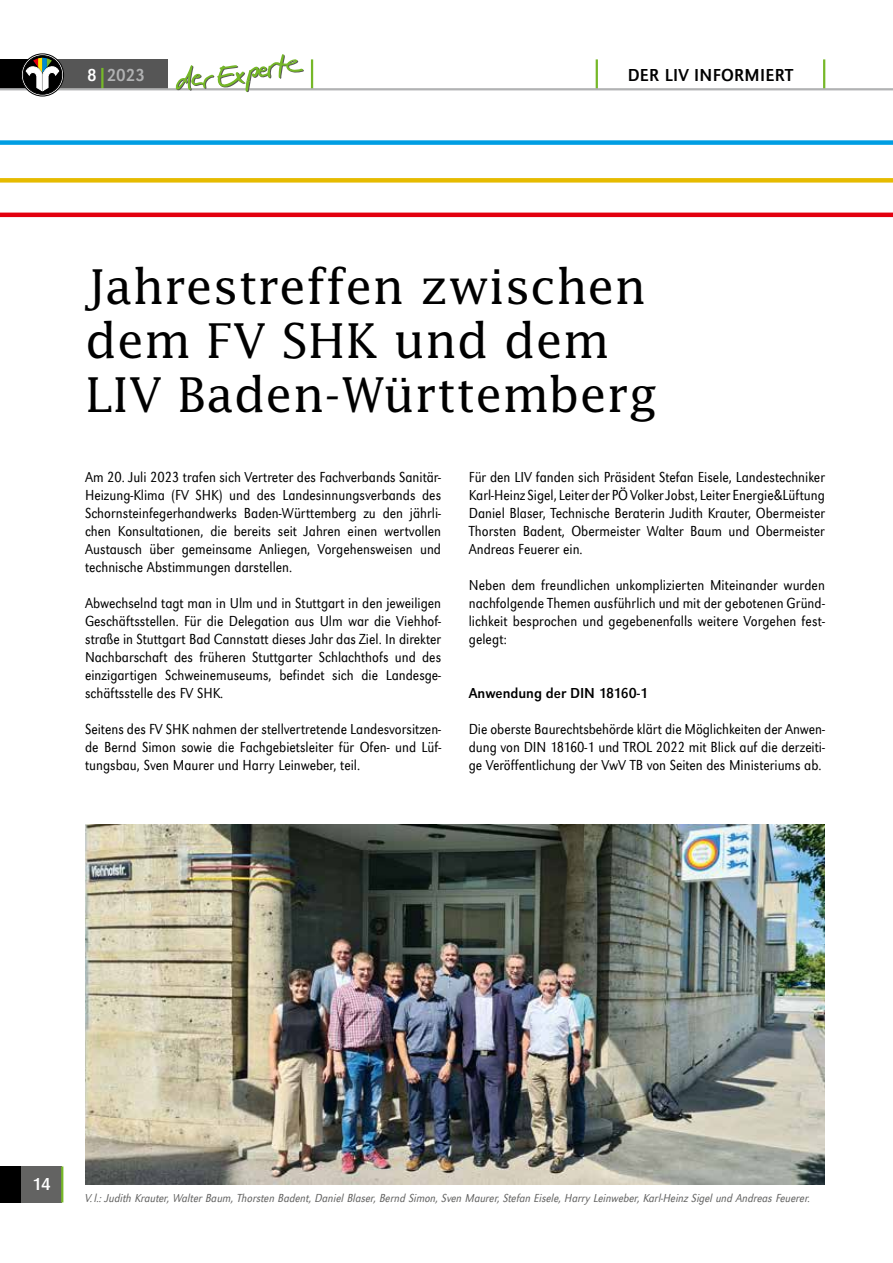
<style>
.page{position:relative;width:893px;height:1263px;background:#fff}
.page>*{position:absolute;margin:0;border:0;box-sizing:border-box;transform-origin:0 0}
.t1{font:48px/54px "Lucida Std";color:#000}
.t2{font:condensed 18px "EXPERTEURW Grot T";letter-spacing:.015em;color:#000}
.t3{font:condensed 18px "EXPERTEURW Grot T";color:#b1b2b3}
.t4{font:condensed 18px "EXPERTEURW Grot T";color:#fff}
.t5{font:300 15px/18px "EXPERTEURW Grot T Extracond";color:#000;text-align:justify}
.t6{font:condensed 15px "EXPERTEURW Grot T";color:#000}
.t7{font:12px "EXPERTEURW Grot T Extracond L Ital";color:#636362}
.s1{color:#fff}
</style>
<div class="page">
<hr style="left:311px;top:59px;width:2px;height:30px;background:#76b828">
<hr style="left:596px;top:59px;width:2px;height:30px;background:#76b828">
<hr style="left:823px;top:59px;width:2px;height:30px;background:#76b828">
<div style="left:0;top:59px;width:28px;height:30px;background:#000"></div>
<div style="left:51px;top:59px;width:117px;height:30px;background:#565656"></div>
<hr style="left:101px;top:68px;width:2px;height:21px;background:#76b828">
<div style="left:0;top:1166px;width:21px;height:36px;background:#000"></div>
<div style="left:21px;top:1166px;width:41px;height:36px;background:#636362"></div>
<hr style="left:61px;top:1166px;width:2px;height:36px;background:#76b828">
<hr style="left:0;top:88px;width:893px;height:2px;background:#b1b2b3">
<svg style="left:176px;top:54px;width:128px;height:38px"></svg>
<svg style="left:21px;top:54px;width:43px;height:42px"></svg>
<div style="left:21px;top:54px;width:43px;height:42px;border:1px solid #000;border-radius:50%"></div>
<div style="left:23px;top:56px;width:39px;height:38px;background:#000;border-radius:50%"></div>
<div style="left:23px;top:56px;width:39px;height:38px;border:1px solid #000;border-radius:50%"></div>
<svg style="left:26px;top:58px;width:33px;height:33px"></svg>
<img style="left:85px;top:825px;width:740px;height:359px">
<div style="left:0;top:140px;width:893px;height:5px;background:#009ee3"></div>
<div style="left:0;top:178px;width:893px;height:5px;background:#e6bb00"></div>
<hr style="left:0;top:213px;width:893px;height:4px;background:#e3000f">
<p class="t3" style="left:87px;top:65px;width:60px"><span class="s1">8</span> 2023</p>
<p class="t2" style="left:628px;top:65px;width:167px">DER LIV INFORMIERT</p>
<h1 class="t1" style="left:85px;top:258px;width:574px">Jahrestreffen zwischen dem FV SHK und dem<br>LIV Baden-Württemberg</h1>
<p class="t5" style="left:85px;top:468px;width:358px">Am 20. Juli 2023 trafen sich Vertreter des Fachverbands Sanitär-Heizung-Klima (FV SHK) und des Landesinnungsverbands des Schornsteinfegerhandwerks Baden-Württemberg zu den jährli&shy;chen Konsultationen, die bereits seit Jahren einen wertvollen Austausch über gemeinsame Anliegen, Vorgehensweisen und technische Abstimmungen darstellen.</p>
<p class="t5" style="left:85px;top:594px;width:358px">Abwechselnd tagt man in Ulm und in Stuttgart in den jeweiligen Geschäftsstellen. Für die Delegation aus Ulm war die Viehhof&shy;straße in Stuttgart Bad Cannstatt dieses Jahr das Ziel. In direkter Nachbarschaft des früheren Stuttgarter Schlachthofs und des einzigartigen Schweinemuseums, befindet sich die Landesge&shy;schäftsstelle des FV SHK.</p>
<p class="t5" style="left:85px;top:720px;width:358px">Seitens des FV SHK nahmen der stellvertretende Landesvorsitzen&shy;de Bernd Simon sowie die Fachgebietsleiter für Ofen- und Lüf&shy;tungsbau, Sven Maurer und Harry Leinweber, teil.</p>
<p class="t5" style="left:469px;top:468px;width:358px">Für den LIV fanden sich Präsident Stefan Eisele, Landestechniker Karl-Heinz Sigel, Leiter der PÖ Volker Jobst, Leiter Energie&amp;Lüftung Daniel Blaser, Technische Beraterin Judith Krauter, Obermeister Thorsten Badent, Obermeister Walter Baum und Obermeister Andreas Feuerer ein.</p>
<p class="t5" style="left:469px;top:576px;width:358px">Neben dem freundlichen unkomplizierten Miteinander wurden nachfolgende Themen ausführlich und mit der gebotenen Gründ&shy;lichkeit besprochen und gegebenenfalls weitere Vorgehen fest&shy;gelegt:</p>
<p class="t6" style="left:469px;top:685px;width:181px">Anwendung der DIN 18160-1</p>
<p class="t5" style="left:469px;top:720px;width:358px">Die oberste Baurechtsbehörde klärt die Möglichkeiten der Anwen&shy;dung von DIN 18160-1 und TROL 2022 mit Blick auf die derzeiti&shy;ge Veröffentlichung der VwV TB von Seiten des Ministeriums ab.</p>
<p class="t4" style="left:32px;top:1174px;width:20px">14</p>
<p class="t7" style="left:85px;top:1192px;width:727px">V. l.: Judith Krauter, Walter Baum, Thorsten Badent, Daniel Blaser, Bernd Simon, Sven Maurer, Stefan Eisele, Harry Leinweber, Karl-Heinz Sigel und Andreas Feuerer.</p>
</div>
